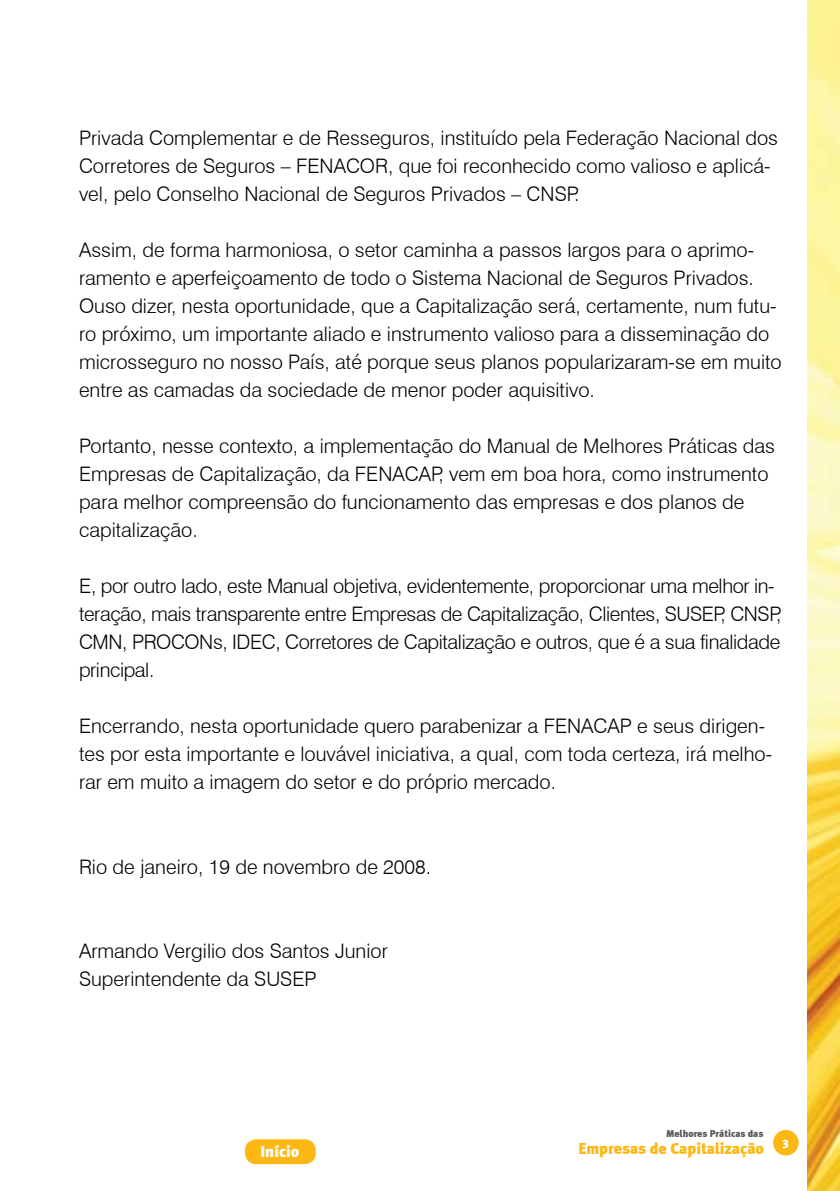
<style>
.page{position:relative;width:840px;height:1191px;background:#fff}
.page>*{position:absolute;margin:0;border:0;box-sizing:border-box;transform-origin:0 0}
.t1{font:300 20px/28px "Swiss 721 BT";color:#000}
.t2{font:300 20px/28px "Swiss 721 BT";letter-spacing:-.02em;color:#000}
.t3{font:16px "Meta Black LF";color:#fdb813}
.t4{font:16px "Meta Black LF";color:#fff}
.t5{font:10px "Meta Black LF";color:#58595b}
</style>
<div class="page">
<div style="left:772px;top:1130px;width:26px;height:25px;background:#fdb813;border-radius:50%"></div>
<img style="left:807px;top:0;width:32px;height:1191px">
<div style="left:245px;top:1139px;width:71px;height:25px;background:#fdb813;border-radius:11px"></div>
<p class="t1" style="left:79px;top:124px;width:700px">Privada Complementar e de Resseguros, instituído pela Federação Nacional dos<br>Corretores de Seguros – FENACOR, que foi reconhecido como valioso e aplicá&shy;vel, pelo Conselho Nacional de Seguros Privados – CNSP.</p>
<p class="t1" style="left:79px;top:236px;width:703px">Assim, de forma harmoniosa, o setor caminha a passos largos para o aprimo&shy;ramento e aperfeiçoamento de todo o Sistema Nacional de Seguros Privados.<br>Ouso dizer, nesta oportunidade, que a Capitalização será, certamente, num futu&shy;ro próximo, um importante aliado e instrumento valioso para a disseminação do microsseguro no nosso País, até porque seus planos popularizaram-se em muito entre as camadas da sociedade de menor poder aquisitivo.</p>
<p class="t1" style="left:79px;top:432px;width:697px">Portanto, nesse contexto, a implementação do Manual de Melhores Práticas das Empresas de Capitalização, da FENACAP, vem em boa hora, como instrumento para melhor compreensão do funcionamento das empresas e dos planos de capitalização.</p>
<p class="t2" style="left:79px;top:572px;width:703px">E, por outro lado, este Manual objetiva, evidentemente, proporcionar uma melhor in&shy;teração, mais transparente entre Empresas de Capitalização, Clientes, SUSEP, CNSP, CMN, PROCONs, IDEC, Corretores de Capitalização e outros, que é a sua finalidade principal.</p>
<p class="t1" style="left:79px;top:712px;width:694px">Encerrando, nesta oportunidade quero parabenizar a FENACAP e seus dirigen&shy;tes por esta importante e louvável iniciativa, a qual, com toda certeza, irá melho&shy;rar em muito a imagem do setor e do próprio mercado.</p>
<p class="t1" style="left:79px;top:852px;width:353px">Rio de janeiro, 19 de novembro de 2008.</p>
<p class="t1" style="left:79px;top:936px;width:310px">Armando Vergilio dos Santos Junior<br>Superintendente da SUSEP</p>
<p class="t4" style="left:260px;top:1142px;width:41px">Início</p>
<p class="t5" style="left:665px;top:1127px;width:99px">Melhores Práticas das</p>
<p class="t3" style="left:578px;top:1138px;width:212px">Empresas de Capitalização <sup>3</sup></p>
</div>
